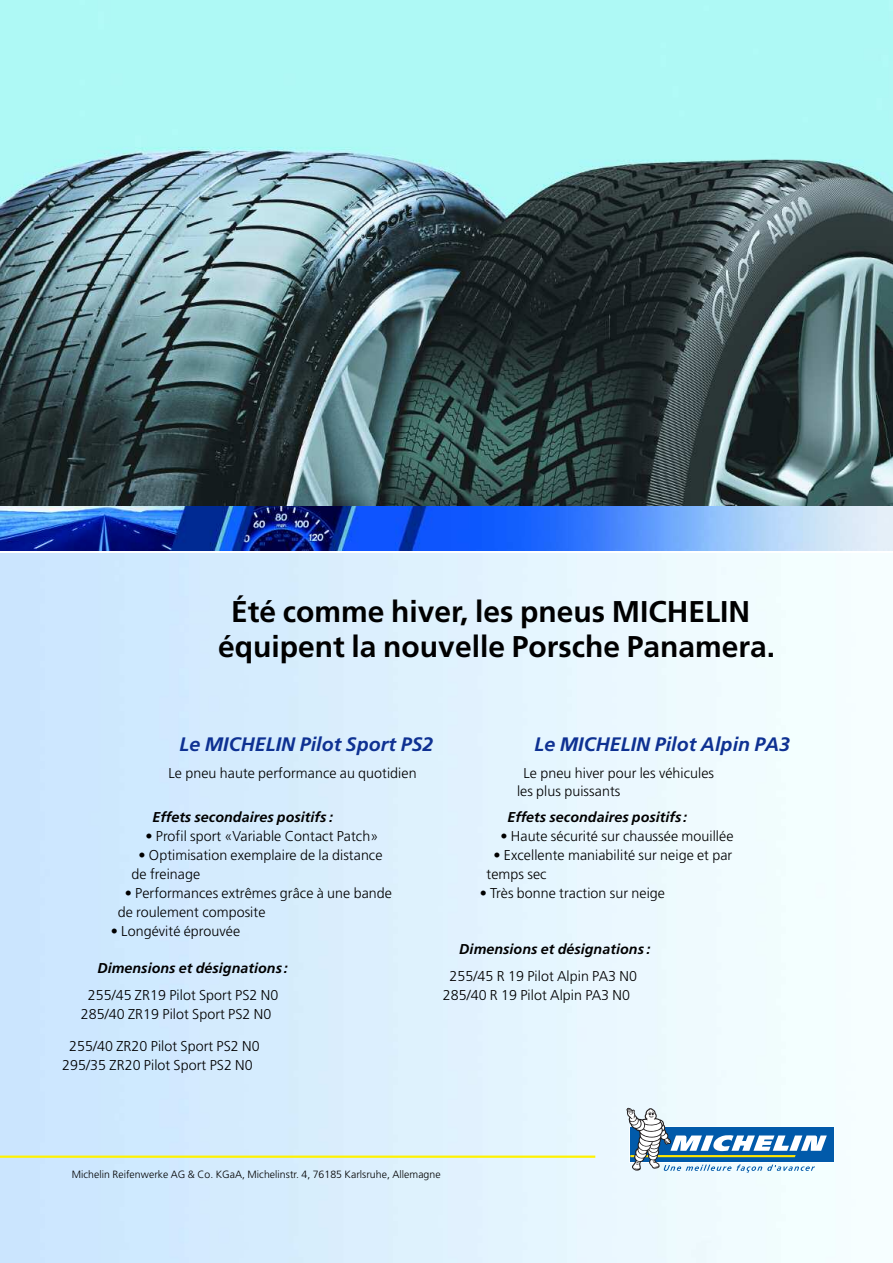
<style>
.page{position:relative;width:893px;height:1263px;background:#fff}
.page>*{position:absolute;margin:0;border:0;box-sizing:border-box;transform-origin:0 0}
.t1{font:700 30px/34.5px "Frutiger";color:#000;text-align:center}
.t2{font:italic 700 19.5px "Frutiger";letter-spacing:.005em;color:#0e3192}
.t3{font:300 14.25px/19px "Frutiger";letter-spacing:.005em;color:#000}
.t4{font:italic 700 14.25px "Frutiger";letter-spacing:.005em;color:#000}
.t5{font:300 10.5px "Frutiger";letter-spacing:.005em;color:#000}
</style>
<div class="page">
<img style="left:0;top:0;width:893px;height:506px">
<img style="left:0;top:506px;width:893px;height:45px">
<hr style="left:0;top:1155px;width:595px;height:3px;background:#fff201">
<svg style="left:626px;top:1107px;width:208px;height:65px"></svg>
<h1 class="t1" style="left:218px;top:597px;width:558px">Été comme hiver, les pneus MICHELIN équipent la nouvelle Porsche Panamera.</h1>
<h2 class="t2" style="left:180px;top:737px;width:255px">Le MICHELIN Pilot Sport PS2</h2>
<p class="t3" style="left:169px;top:764px;width:250px">Le pneu haute performance au quotidien</p>
<p class="t4" style="left:152px;top:811px;width:182px">Effets secondaires positifs :</p>
<p class="t3" style="left:145px;top:828px;width:234px">• Profil sport «Variable Contact Patch»</p>
<p class="t3" style="left:132px;top:847px;width:252px;text-indent:7px">• Optimisation exemplaire de la distance de freinage</p>
<p class="t3" style="left:118px;top:885px;width:276px;text-indent:7px">• Performances extrêmes grâce à une bande de roulement composite</p>
<p class="t3" style="left:111px;top:923px;width:131px">• Longévité éprouvée</p>
<p class="t4" style="left:97px;top:962px;width:192px">Dimensions et désignations :</p>
<p class="t3" style="left:81px;top:986px;width:199px;text-align:center">255/45 ZR19 Pilot Sport PS2 N0<br>285/40 ZR19 Pilot Sport PS2 N0</p>
<p class="t3" style="left:62px;top:1037px;width:199px;text-align:center">255/40 ZR20 Pilot Sport PS2 N0<br>295/35 ZR20 Pilot Sport PS2 N0</p>
<h2 class="t2" style="left:534px;top:737px;width:257px">Le MICHELIN Pilot Alpin PA3</h2>
<p class="t3" style="left:517px;top:765px;width:199px;line-height:18px;text-indent:7px">Le pneu hiver pour les véhicules les plus puissants</p>
<p class="t4" style="left:507px;top:811px;width:181px">Effets secondaires positifs:</p>
<p class="t3" style="left:500px;top:828px;width:235px">• Haute sécurité sur chaussée mouillée</p>
<p class="t3" style="left:487px;top:847px;width:247px;text-indent:7px">• Excellente maniabilité sur neige et par temps sec</p>
<p class="t3" style="left:480px;top:885px;width:187px">• Très bonne traction sur neige</p>
<p class="t4" style="left:459px;top:943px;width:193px">Dimensions et désignations :</p>
<p class="t3" style="left:443px;top:967px;width:196px;text-align:center">255/45 R 19 Pilot Alpin PA3 N0<br>285/40 R 19 Pilot Alpin PA3 N0</p>
<p class="t5" style="left:72px;top:1170px;width:370px">Michelin Reifenwerke AG &amp; Co. KGaA, Michelinstr. 4, 76185 Karlsruhe, Allemagne</p>
</div>
